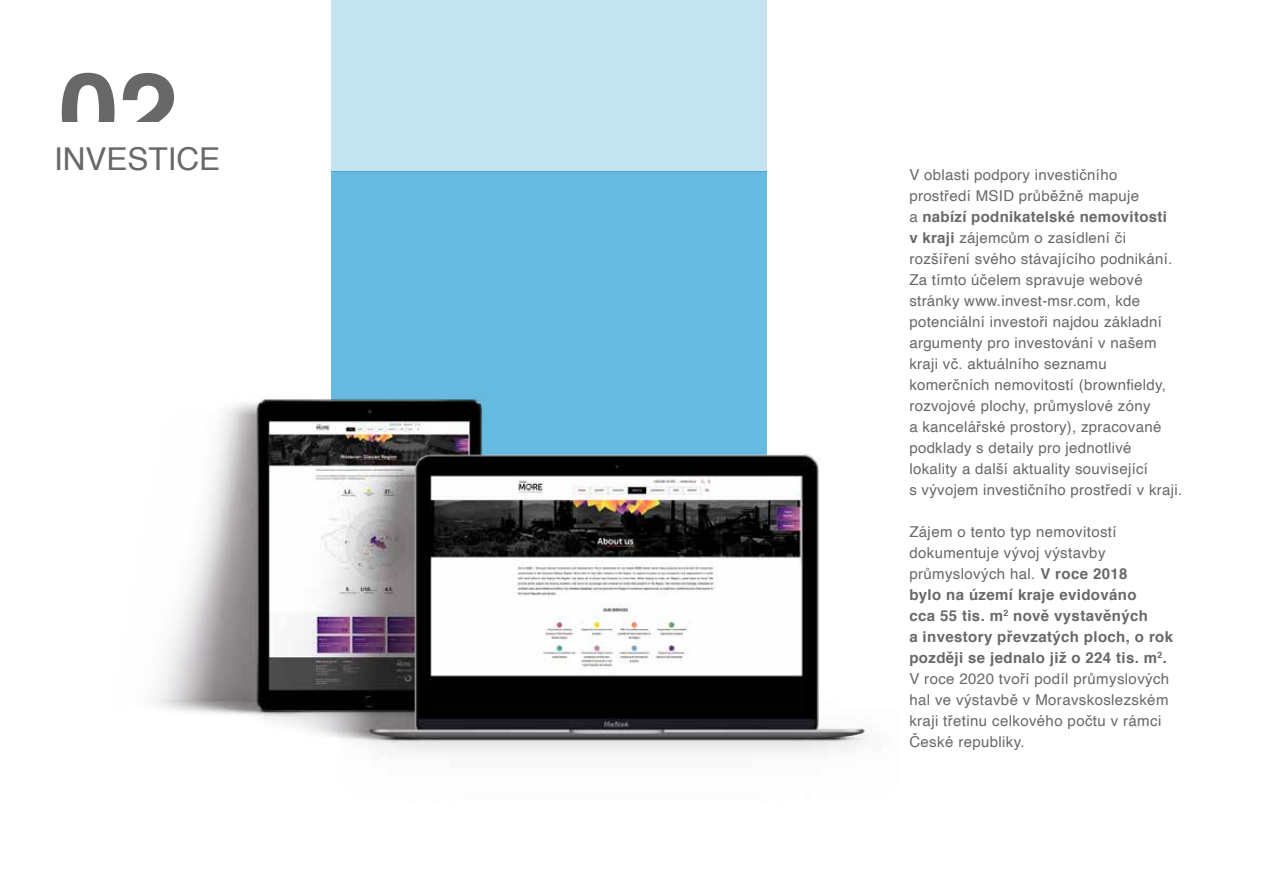
<style>
.page{position:relative;width:1263px;height:893px;background:#fff}
.page>*{position:absolute;margin:0;border:0;box-sizing:border-box;transform-origin:0 0}
.t1{font:700 108px "Helvetica";color:#686868}
.t2{font:31.5px "Helvetica";color:#686868}
.t3{font:15px/21px "Helvetica";letter-spacing:.02em;color:#686868}
.s1{font-weight:700}
</style>
<div class="page">
<div style="left:331px;top:172px;width:436px;height:332px;background:#66b9df"></div>
<div style="left:331px;top:0;width:436px;height:172px;background:#c5e4f2"></div>
<img style="left:154px;top:397px;width:712px;height:356px">
<h1 class="t1" style="left:58px;top:25px;width:122px">02</h1>
<h2 class="t2" style="left:54px;top:135px;width:168px">INVESTICE</h2>
<p class="t3" style="left:909px;top:165px;width:274px">V oblasti podpory investičního prostředí MSID průběžně mapuje<br>a <span class="s1">nabízí podnikatelské nemovitosti<br>v kraji</span> zájemcům o zasídlení či rozšíření svého stávajícího podnikání.<br>Za tímto účelem spravuje webové stránky www.invest-msr.com, kde potenciální investoři najdou základní argumenty pro investování v našem kraji vč. aktuálního seznamu komerčních nemovitostí (brownfieldy, rozvojové plochy, průmyslové zóny<br>a kancelářské prostory), zpracované podklady s detaily pro jednotlivé lokality a další aktuality související<br>s vývojem investičního prostředí v kraji.</p>
<p class="t3" style="left:909px;top:522px;width:265px">Zájem o tento typ nemovitostí dokumentuje vývoj výstavby průmyslových hal. <span class="s1">V roce 2018<br>bylo na území kraje evidováno<br>cca 55 tis. m</span><sup>2</sup> <span class="s1">nově vystavěných<br>a investory převzatých ploch, o rok později se jednalo již o 224 tis. m</span><sup>2</sup><span class="s1">.<br></span>V roce 2020 tvoří podíl průmyslových hal ve výstavbě v Moravskoslezském kraji třetinu celkového počtu v rámci<br>České republiky.</p>
</div>
